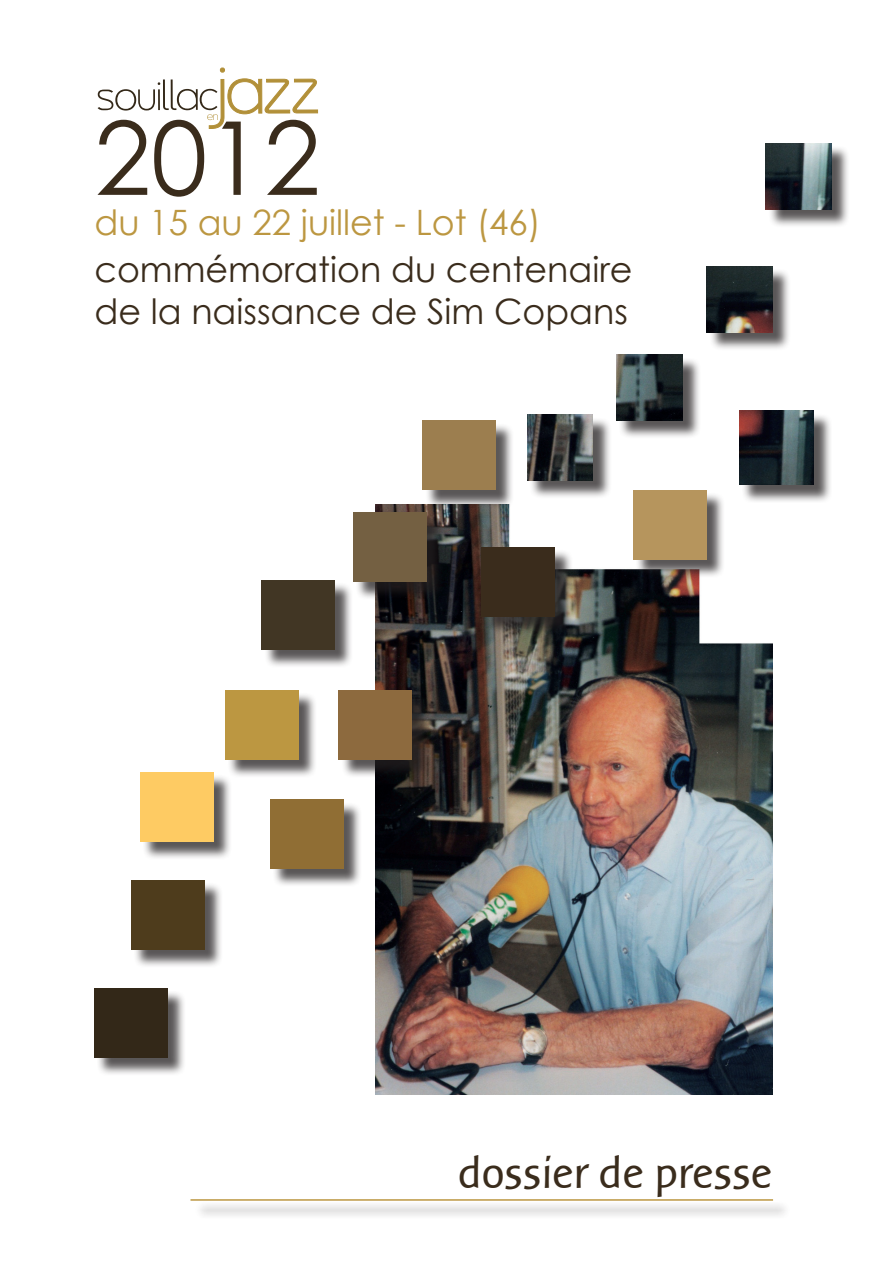
<style>
.page{position:relative;width:893px;height:1263px;background:#fff}
.page>*{position:absolute;margin:0;border:0;box-sizing:border-box;transform-origin:0 0}
.t1{font:102px "Century Gothic";color:#3a2c1c}
.t2{font:45px "Baar Sophia";color:#3a2c1c}
.t3{font:34.95px/42px "Century Gothic";color:#3a2c1c}
.t4{font:34.95px "Century Gothic";color:#bc9741}
</style>
<div class="page">
<svg style="left:98px;top:67px;width:221px;height:62px"></svg>
<div style="left:194px;top:1201px;width:597px;height:18px;background:#f0f0f0"></div>
<hr style="left:190px;top:1199px;width:583px;height:2px;background:#bc9741">
<img style="left:375px;top:504px;width:397px;height:591px">
<div style="left:636px;top:492px;width:89px;height:86px;background:#231f20;opacity:.75"></div>
<div style="left:633px;top:490px;width:73px;height:70px;background:#b6955d"></div>
<div style="left:264px;top:582px;width:90px;height:86px;background:#231f20;opacity:.75"></div>
<div style="left:262px;top:580px;width:73px;height:70px;background:#413624"></div>
<div style="left:143px;top:774px;width:89px;height:86px;background:#231f20;opacity:.75"></div>
<div style="left:140px;top:772px;width:73px;height:70px;background:#fecb63"></div>
<div style="left:425px;top:423px;width:89px;height:86px;background:#231f20;opacity:.75"></div>
<div style="left:423px;top:421px;width:73px;height:69px;background:#9c7e4f"></div>
<div style="left:355px;top:515px;width:90px;height:85px;background:#231f20;opacity:.75"></div>
<div style="left:353px;top:512px;width:73px;height:70px;background:#746042"></div>
<div style="left:227px;top:692px;width:90px;height:86px;background:#231f20;opacity:.75"></div>
<div style="left:225px;top:690px;width:73px;height:69px;background:#bc9741"></div>
<div style="left:341px;top:692px;width:90px;height:86px;background:#231f20;opacity:.75"></div>
<div style="left:339px;top:690px;width:73px;height:69px;background:#8d6a3e"></div>
<div style="left:133px;top:882px;width:90px;height:86px;background:#231f20;opacity:.75"></div>
<div style="left:131px;top:880px;width:73px;height:70px;background:#4e3c1c"></div>
<div style="left:272px;top:802px;width:90px;height:85px;background:#231f20;opacity:.75"></div>
<div style="left:270px;top:799px;width:73px;height:70px;background:#906e34"></div>
<div style="left:484px;top:549px;width:90px;height:86px;background:#231f20;opacity:.75"></div>
<div style="left:482px;top:547px;width:73px;height:70px;background:#3a2c1c"></div>
<div style="left:97px;top:991px;width:89px;height:85px;background:#231f20;opacity:.75"></div>
<div style="left:94px;top:988px;width:74px;height:70px;background:#332818"></div>
<div style="left:768px;top:146px;width:82px;height:82px;background:#231f20;opacity:.75"></div>
<img style="left:766px;top:143px;width:65px;height:66px">
<div style="left:709px;top:268px;width:82px;height:83px;background:#231f20;opacity:.75"></div>
<img style="left:706px;top:266px;width:66px;height:66px">
<div style="left:618px;top:357px;width:83px;height:82px;background:#231f20;opacity:.75"></div>
<img style="left:616px;top:355px;width:66px;height:66px">
<div style="left:529px;top:417px;width:82px;height:82px;background:#231f20;opacity:.75"></div>
<img style="left:527px;top:415px;width:66px;height:66px">
<div style="left:742px;top:413px;width:90px;height:90px;background:#231f20;opacity:.75"></div>
<img style="left:739px;top:411px;width:75px;height:74px">
<h1 class="t1" style="left:94px;top:87px;width:228px">2012</h1>
<p class="t4" style="left:94px;top:198px;width:448px">du 15 au 22 juillet - Lot (46)</p>
<p class="t3" style="left:94px;top:248px;width:540px">commémoration du centenaire de la naissance de Sim Copans</p>
<p class="t2" style="left:459px;top:1148px;width:315px">dossier de presse</p>
</div>
